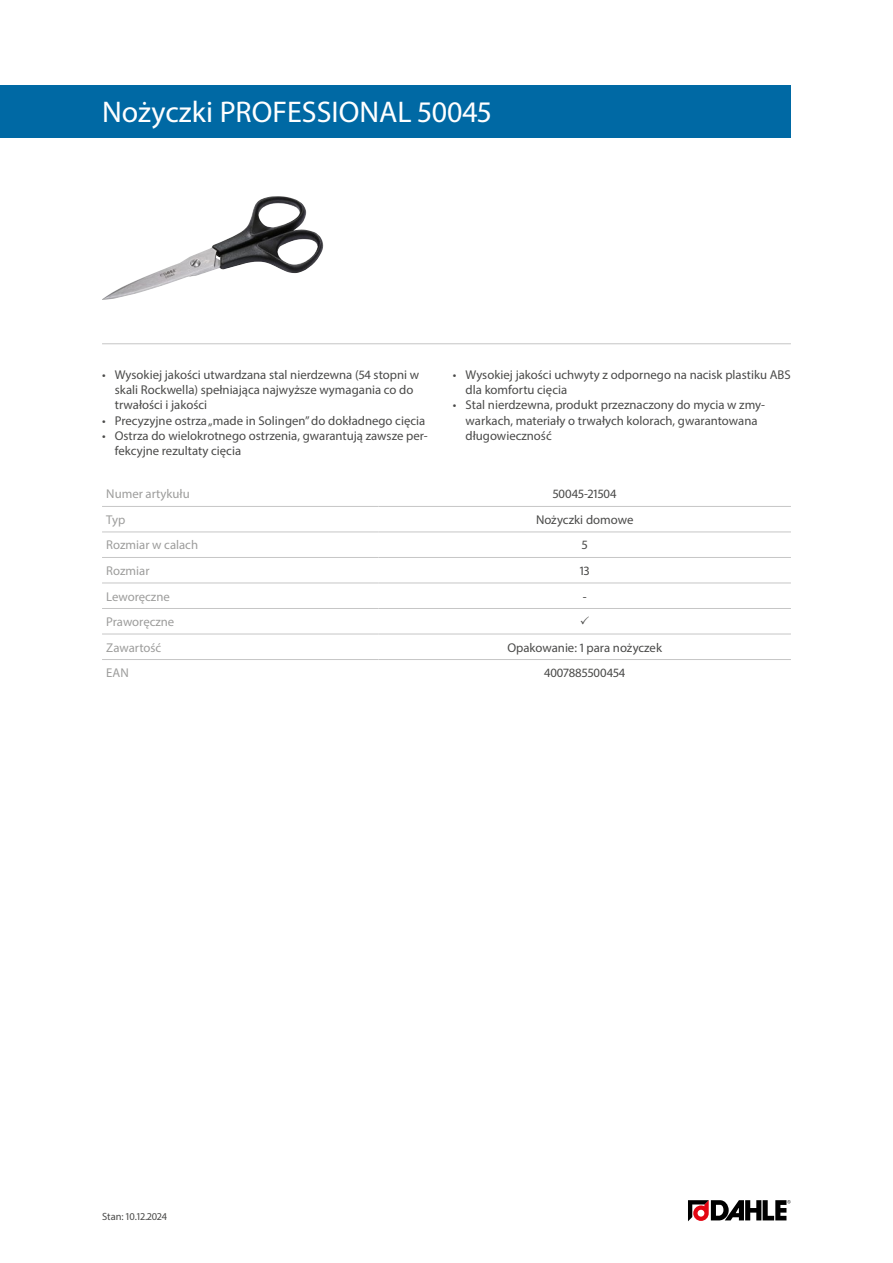
<style>
.page{position:relative;width:893px;height:1263px;background:#fff}
.page>*{position:absolute;margin:0;border:0;box-sizing:border-box;transform-origin:0 0}
.Produktname{font:30px "Myriad Pro";color:#fff}
.Produkttabelle_Zentr{font:12.75px/15.3px "Myriad Pro";color:#4a4a49}
.Produkttabelle_Links{font:12.75px "Myriad Pro";color:#9d9d9c}
.t1{font:10.5px "Myriad Pro";color:#4a4a49}
</style>
<div class="page">
<img style="left:102px;top:196px;width:221px;height:104px">
<hr style="left:102px;top:343px;width:689px;height:1px;background:#c6c6c6">
<svg style="left:688px;top:1200px;width:103px;height:21px"></svg>
<div style="left:0;top:85px;width:791px;height:53px;background:#0069a4"></div>
<hr style="left:102px;top:506px;width:276px;height:1px;background:#c6c6c6">
<hr style="left:378px;top:506px;width:413px;height:1px;background:#c6c6c6">
<hr style="left:102px;top:532px;width:276px;height:1px;background:#c6c6c6">
<hr style="left:378px;top:532px;width:413px;height:1px;background:#c6c6c6">
<hr style="left:102px;top:557px;width:276px;height:1px;background:#c6c6c6">
<hr style="left:378px;top:557px;width:413px;height:1px;background:#c6c6c6">
<hr style="left:102px;top:583px;width:276px;height:1px;background:#c6c6c6">
<hr style="left:378px;top:583px;width:413px;height:1px;background:#c6c6c6">
<hr style="left:102px;top:608px;width:276px;height:1px;background:#c6c6c6">
<hr style="left:378px;top:608px;width:413px;height:1px;background:#c6c6c6">
<hr style="left:102px;top:634px;width:276px;height:1px;background:#c6c6c6">
<hr style="left:378px;top:634px;width:413px;height:1px;background:#c6c6c6">
<hr style="left:102px;top:659px;width:276px;height:1px;background:#c6c6c6">
<hr style="left:378px;top:659px;width:413px;height:1px;background:#c6c6c6">
<p class="Produktname" style="left:102px;top:94px;width:391px">Nożyczki PROFESSIONAL 50045</p>
<p class="Produkttabelle_Zentr" style="left:115px;top:367px;width:306px;text-indent:-13px">• Wysokiej jakości utwardzana stal nierdzewna (54 stopni w skali Rockwella) spełniająca najwyższe wymagania co do trwałości i jakości</p>
<p class="Produkttabelle_Zentr" style="left:102px;top:413px;width:325px">• Precyzyjne ostrza „made in Solingen” do dokładnego cięcia</p>
<p class="Produkttabelle_Zentr" style="left:115px;top:428px;width:314px;text-indent:-13px">• Ostrza do wielokrotnego ostrzenia, gwarantują zawsze per&shy;fekcyjne rezultaty cięcia</p>
<p class="Produkttabelle_Zentr" style="left:466px;top:367px;width:327px;text-indent:-13px">• Wysokiej jakości uchwyty z odpornego na nacisk plastiku ABS dla komfortu cięcia</p>
<p class="Produkttabelle_Zentr" style="left:466px;top:397px;width:301px;text-indent:-13px">• Stal nierdzewna, produkt przeznaczony do mycia w zmy&shy;warkach, materiały o trwałych kolorach, gwarantowana długowieczność</p>
<p class="Produkttabelle_Links" style="left:106px;top:486px;width:85px">Numer artykułu</p>
<p class="Produkttabelle_Zentr" style="left:553px;top:486px;width:65px">50045-21504</p>
<p class="Produkttabelle_Links" style="left:106px;top:512px;width:21px">Typ</p>
<p class="Produkttabelle_Zentr" style="left:536px;top:512px;width:99px">Nożyczki domowe</p>
<p class="Produkttabelle_Links" style="left:106px;top:537px;width:93px">Rozmiar w calach</p>
<p class="Produkttabelle_Zentr" style="left:582px;top:537px;width:7px">5</p>
<p class="Produkttabelle_Links" style="left:106px;top:563px;width:45px">Rozmiar</p>
<p class="Produkttabelle_Zentr" style="left:580px;top:563px;width:11px">13</p>
<p class="Produkttabelle_Links" style="left:106px;top:588px;width:65px">Leworęczne</p>
<p class="Produkttabelle_Zentr" style="left:583px;top:588px;width:5px">-</p>
<p class="Produkttabelle_Links" style="left:106px;top:614px;width:70px">Praworęczne</p>
<p class="Produkttabelle_Links" style="left:106px;top:639px;width:56px">Zawartość</p>
<p class="Produkttabelle_Zentr" style="left:507px;top:639px;width:156px">Opakowanie: 1 para nożyczek</p>
<p class="Produkttabelle_Links" style="left:106px;top:665px;width:24px">EAN</p>
<p class="Produkttabelle_Zentr" style="left:544px;top:665px;width:83px">4007885500454</p>
<p class="t1" style="left:102px;top:1210px;width:66px">Stan: 10.12.2024</p>
</div>
